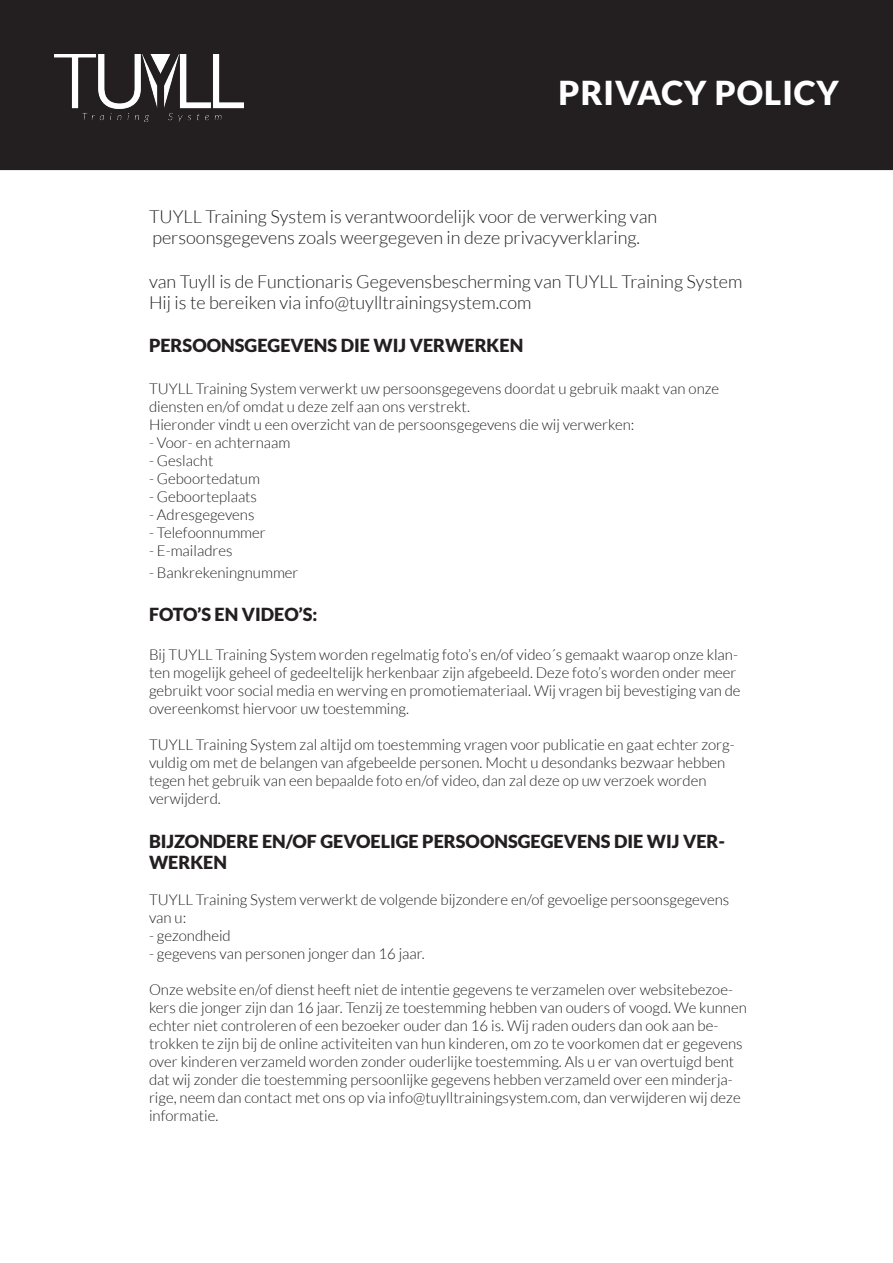
<style>
.page{position:relative;width:893px;height:1263px;background:#fff}
.page>*{position:absolute;margin:0;border:0;box-sizing:border-box;transform-origin:0 0}
.t1{font:900 33px "Lato";letter-spacing:.03em;color:#fff}
.t2{font:300 18px/21.6px "Lato";color:#231f20}
.t3{font:900 18px/21.6px "Lato";color:#231f20}
.t4{font:300 15px/18px "Lato";color:#231f20}
</style>
<div class="page">
<div style="left:1px;top:1px;width:891px;height:168px;background:#231f20"></div>
<div style="left:0;top:0;width:893px;height:170px;border:2px solid #231f20"></div>
<img style="left:54px;top:54px;width:190px;height:68px">
<p class="t1" style="left:559px;top:74px;width:282px">PRIVACY POLICY</p>
<p class="t2" style="left:149px;top:206px;width:510px">TUYLL Training System is verantwoordelijk voor de verwerking van</p>
<p class="t2" style="left:152px;top:227px;width:489px">persoonsgegevens zoals weergegeven in deze privacyverklaring.</p>
<p class="t2" style="left:149px;top:270px;width:595px">van Tuyll is de Functionaris Gegevensbescherming van TUYLL Training System<br>Hij is te bereiken via info@tuylltrainingsystem.com</p>
<p class="t3" style="left:149px;top:335px;width:376px">PERSOONSGEGEVENS DIE WIJ VERWERKEN</p>
<p class="t4" style="left:149px;top:380px;width:572px">TUYLL Training System verwerkt uw persoonsgegevens doordat u gebruik maakt van onze diensten en/of omdat u deze zelf aan ons verstrekt.</p>
<p class="t4" style="left:149px;top:416px;width:487px">Hieronder vindt u een overzicht van de persoonsgegevens die wij verwerken:</p>
<p class="t4" style="left:149px;top:434px;width:143px">- Voor- en achternaam</p>
<p class="t4" style="left:149px;top:452px;width:66px">- Geslacht</p>
<p class="t4" style="left:149px;top:470px;width:113px">- Geboortedatum</p>
<p class="t4" style="left:149px;top:488px;width:110px">- Geboorteplaats</p>
<p class="t4" style="left:149px;top:506px;width:107px">- Adresgegevens</p>
<p class="t4" style="left:149px;top:524px;width:118px">- Telefoonnummer</p>
<p class="t4" style="left:149px;top:542px;width:85px">- E-mailadres</p>
<p class="t4" style="left:149px;top:563px;width:151px">- Bankrekeningnummer</p>
<p class="t3" style="left:149px;top:603px;width:170px">FOTO’S EN VIDEO’S:</p>
<p class="t4" style="left:149px;top:646px;width:593px">Bij TUYLL Training System worden regelmatig foto’s en/of video´s gemaakt waarop onze klan&shy;ten mogelijk geheel of gedeeltelijk herkenbaar zijn afgebeeld. Deze foto’s worden onder meer gebruikt voor social media en werving en promotiemateriaal. Wij vragen bij bevestiging van de overeenkomst hiervoor uw toestemming.</p>
<p class="t4" style="left:149px;top:736px;width:587px">TUYLL Training System zal altijd om toestemming vragen voor publicatie en gaat echter zorg&shy;vuldig om met de belangen van afgebeelde personen. Mocht u desondanks bezwaar hebben tegen het gebruik van een bepaalde foto en/of video, dan zal deze op uw verzoek worden verwijderd.</p>
<p class="t3" style="left:149px;top:830px;width:578px">BIJZONDERE EN/OF GEVOELIGE PERSOONSGEGEVENS DIE WIJ VER-<br>WERKEN</p>
<p class="t4" style="left:149px;top:891px;width:582px">TUYLL Training System verwerkt de volgende bijzondere en/of gevoelige persoonsgegevens van u:</p>
<p class="t4" style="left:149px;top:927px;width:83px">- gezondheid</p>
<p class="t4" style="left:149px;top:945px;width:277px">- gegevens van personen jonger dan 16 jaar.</p>
<p class="t4" style="left:149px;top:981px;width:599px">Onze website en/of dienst heeft niet de intentie gegevens te verzamelen over websitebezoe&shy;kers die jonger zijn dan 16 jaar. Tenzij ze toestemming hebben van ouders of voogd. We kunnen echter niet controleren of een bezoeker ouder dan 16 is. Wij raden ouders dan ook aan be&shy;trokken te zijn bij de online activiteiten van hun kinderen, om zo te voorkomen dat er gegevens over kinderen verzameld worden zonder ouderlijke toestemming. Als u er van overtuigd bent dat wij zonder die toestemming persoonlijke gegevens hebben verzameld over een minderja&shy;rige, neem dan contact met ons op via info@tuylltrainingsystem.com, dan verwijderen wij deze informatie.</p>
</div>
